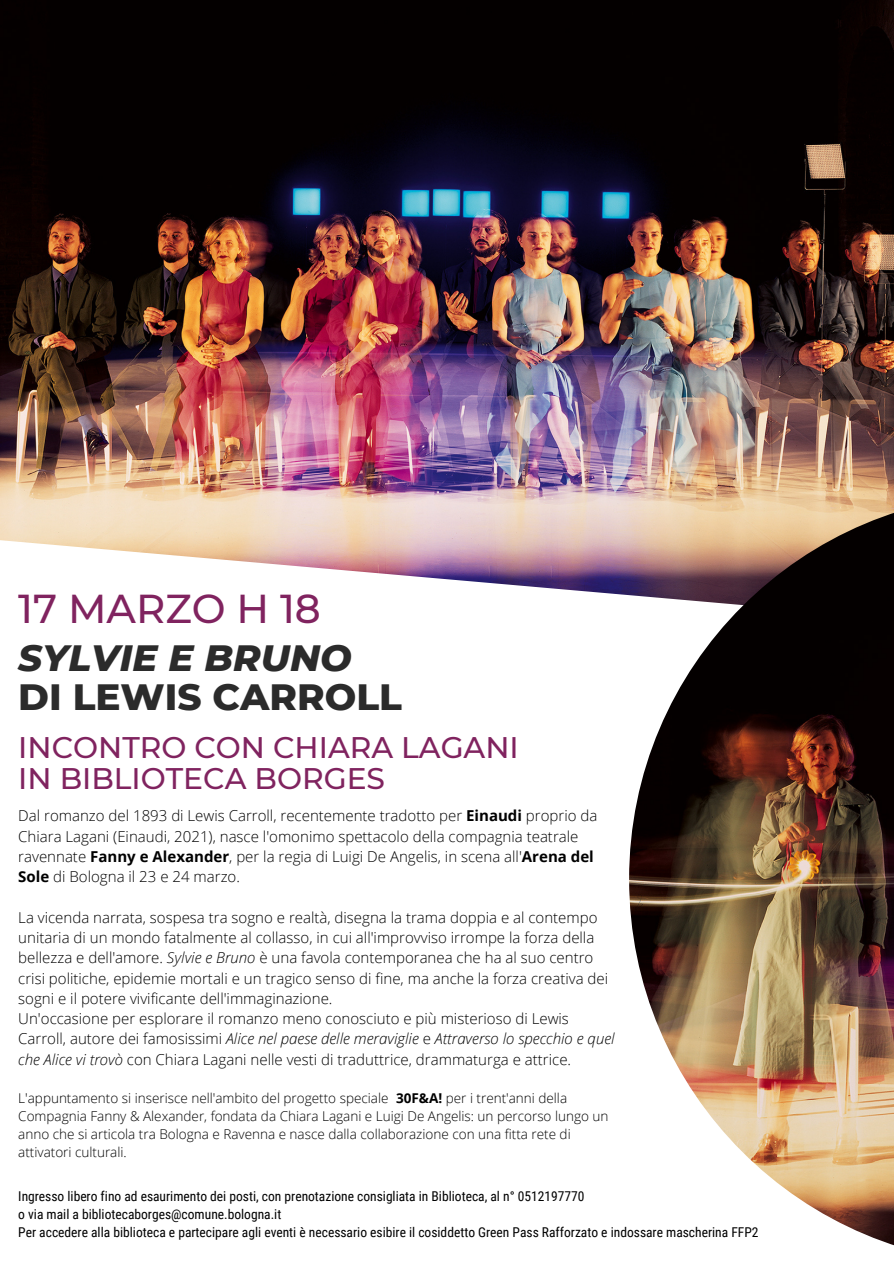
<style>
.page{position:relative;width:894px;height:1264px;background:#fff}
.page>*{position:absolute;margin:0;border:0;box-sizing:border-box;transform-origin:0 0}
.t1{font:500 40.2px "Montserrat";color:#80235f}
.t2{font:800 37.35px "Montserrat";color:#2b2b2b}
.t3{font:italic 800 37.35px "Montserrat";color:#2b2b2b}
.t4{font:500 29.7px "Montserrat";color:#80235f}
.t5{font:300 15px/20.2px "Open Sans";color:#000}
.t6{font:300 13.5px/18px "Open Sans";color:#000}
.t7{font:13.5px "Roboto Condensed";color:#000}
.s1{font-weight:700}
.s2{font-style:italic}
</style>
<div class="page">
<img style="left:0;top:0;width:893px;height:596px">
<img style="left:629px;top:493px;width:264px;height:752px">
<p class="t1" style="left:18px;top:584px;width:304px">17 MARZO H 18</p>
<p class="t3" style="left:18px;top:634px;width:335px">SYLVIE E BRUNO</p>
<p class="t2" style="left:18px;top:673px;width:385px">DI LEWIS CARROLL</p>
<p class="t4" style="left:18px;top:729px;width:502px">INCONTRO CON CHIARA LAGANI</p>
<p class="t4" style="left:18px;top:760px;width:368px">IN BIBLIOTECA BORGES</p>
<p class="t5" style="left:18px;top:805px;width:580px">Dal romanzo del 1893 di Lewis Carroll, recentemente tradotto per <span class="s1">Einaudi</span> proprio da Chiara Lagani (Einaudi, 2021), nasce l'omonimo spettacolo della compagnia teatrale ravennate <span class="s1">Fanny e Alexander</span>, per la regia di Luigi De Angelis, in scena all'<span class="s1">Arena del Sole</span> di Bologna il 23 e 24 marzo.</p>
<p class="t5" style="left:18px;top:906px;width:591px">La vicenda narrata, sospesa tra sogno e realtà, disegna la trama doppia e al contempo unitaria di un mondo fatalmente al collasso, in cui all'improvviso irrompe la forza della bellezza e dell'amore. <span class="s2">Sylvie e Bruno</span> è una favola contemporanea che ha al suo centro crisi politiche, epidemie mortali e un tragico senso di fine, ma anche la forza creativa dei sogni e il potere vivificante dell'immaginazione.</p>
<p class="t5" style="left:18px;top:1008px;width:597px">Un'occasione per esplorare il romanzo meno conosciuto e più misterioso di Lewis<br>Carroll, autore dei famosissimi <span class="s2">Alice nel paese delle meraviglie</span> e <span class="s2">Attraverso lo specchio e quel che Alice vi trovò</span> con Chiara Lagani nelle vesti di traduttrice, drammaturga e attrice.</p>
<p class="t6" style="left:18px;top:1088px;width:591px">L'appuntamento si inserisce nell'ambito del progetto speciale <span class="s1">30F&amp;A!</span> per i trent'anni della Compagnia Fanny &amp; Alexander, fondata da Chiara Lagani e Luigi De Angelis: un percorso lungo un anno che si articola tra Bologna e Ravenna e nasce dalla collaborazione con una fitta rete di attivatori culturali.</p>
<p class="t7" style="left:18px;top:1188px;width:567px">Ingresso libero fino ad esaurimento dei posti, con prenotazione consigliata in Biblioteca, al n° 0512197770</p>
<p class="t7" style="left:18px;top:1206px;width:264px">o via mail a bibliotecaborges@comune.bologna.it</p>
<p class="t7" style="left:18px;top:1224px;width:741px">Per accedere alla biblioteca e partecipare agli eventi è necessario esibire il cosiddetto Green Pass Rafforzato e indossare mascherina FFP2</p>
</div>
